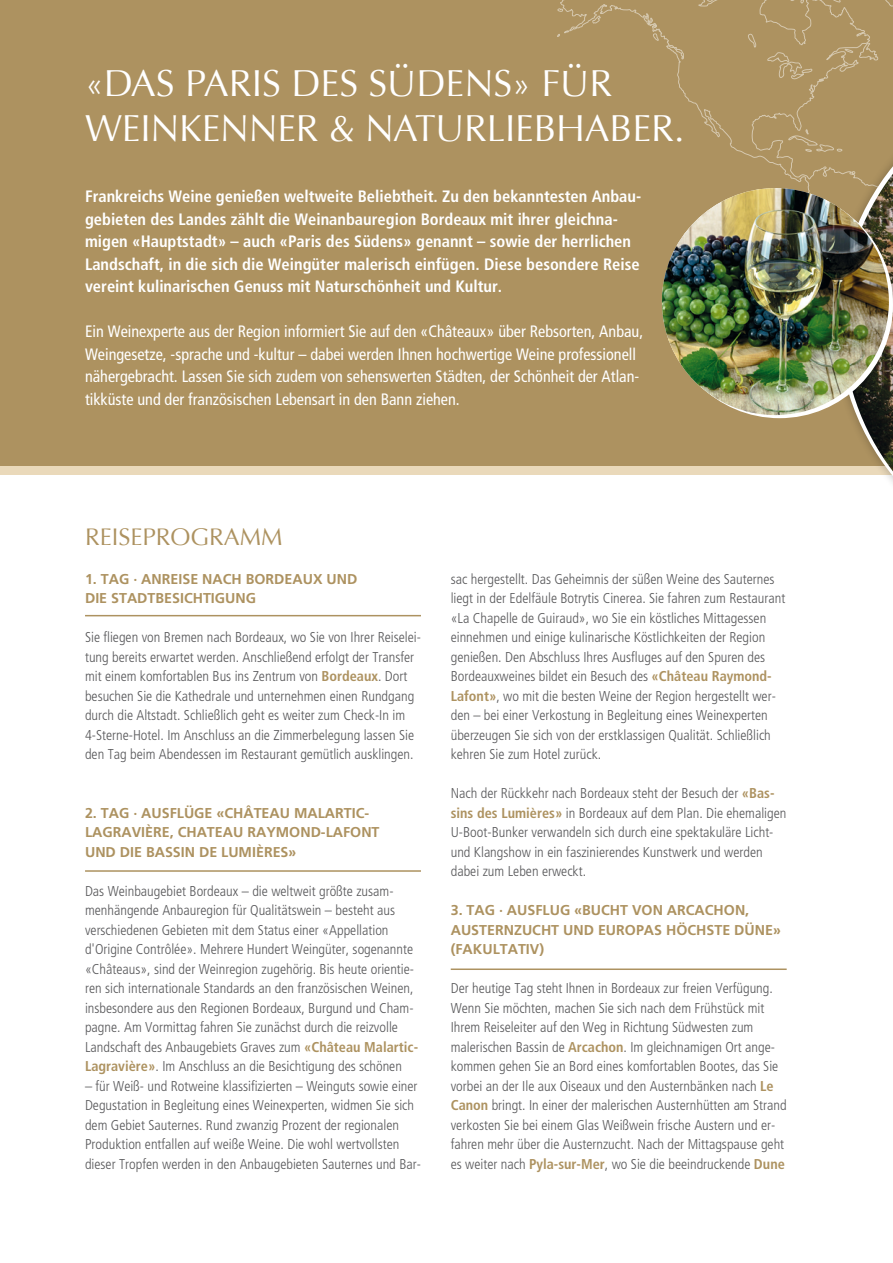
<style>
.page{position:relative;width:893px;height:1263px;background:#fff}
.page>*{position:absolute;margin:0;border:0;box-sizing:border-box;transform-origin:0 0}
.t1{font:37.5px/45px "Optima";letter-spacing:-.005em;color:#fff}
.t2{font:24px "Optima";color:#ad9260}
.t3{font:700 condensed 16.5px/22.5px "Frutiger";color:#fff}
.t4{font:condensed 16.5px/22.5px "Frutiger";color:#fff}
.t5{font:300 condensed 14.25px/19.5px "Frutiger";color:#58585a}
.t6{font:700 14.25px/19.5px "Frutiger";color:#ad9260}
.s1{font-weight:700;color:#ad9260}
</style>
<div class="page">
<div style="left:0;top:0;width:893px;height:472px;background:#ad9260"></div>
<svg style="left:557px;top:0;width:336px;height:375px"></svg>
<div style="left:0;top:467px;width:893px;height:8px;background:#ead9ba"></div>
<hr style="left:85px;top:615px;width:336px;height:1px;background:#ad9260">
<hr style="left:85px;top:870px;width:336px;height:2px;background:#ad9260">
<hr style="left:451px;top:968px;width:336px;height:2px;background:#ad9260">
<div style="left:829px;top:66px;width:64px;height:512px;background:#000;opacity:.25"></div>
<svg style="left:838px;top:75px;width:55px;height:492px"></svg>
<img style="left:843px;top:174px;width:50px;height:297px">
<svg style="left:666px;top:191px;width:227px;height:227px"></svg>
<img style="left:662px;top:188px;width:227px;height:227px;border-radius:113px">
<h1 class="t1" style="left:85px;top:61px;width:601px">«DAS PARIS DES SÜDENS» FÜR<br>WEINKENNER &amp; NATURLIEBHABER.</h1>
<p class="t3" style="left:85px;top:185px;width:558px">Frankreichs Weine genießen weltweite Beliebtheit. Zu den bekanntesten Anbau&shy;gebieten des Landes zählt die Weinanbauregion Bordeaux mit ihrer gleichna&shy;migen «Hauptstadt» – auch «Paris des Südens» genannt – sowie der herrlichen Landschaft, in die sich die Weingüter malerisch einfügen. Diese besondere Reise vereint kulinarischen Genuss mit Naturschönheit und Kultur.</p>
<p class="t4" style="left:85px;top:320px;width:560px">Ein Weinexperte aus der Region informiert Sie auf den «Châteaux» über Rebsorten, Anbau, Weingesetze, -sprache und -kultur – dabei werden Ihnen hochwertige Weine professionell nähergebracht. Lassen Sie sich zudem von sehenswerten Städten, der Schönheit der Atlan&shy;tikküste und der französischen Lebensart in den Bann ziehen.</p>
<h2 class="t2" style="left:85px;top:523px;width:199px">REISEPROGRAMM</h2>
<p class="t6" style="left:85px;top:569px;width:274px">1. TAG · ANREISE NACH BORDEAUX UND<br>DIE STADTBESICHTIGUNG</p>
<p class="t5" style="left:85px;top:628px;width:337px">Sie fliegen von Bremen nach Bordeaux, wo Sie von Ihrer Reiselei&shy;tung bereits erwartet werden. Anschließend erfolgt der Transfer mit einem komfortablen Bus ins Zentrum von <span class="s1">Bordeaux</span>. Dort besuchen Sie die Kathedrale und unternehmen einen Rundgang durch die Altstadt. Schließlich geht es weiter zum Check-In im 4-Sterne-Hotel. Im Anschluss an die Zimmerbelegung lassen Sie den Tag beim Abendessen im Restaurant gemütlich ausklingen.</p>
<p class="t6" style="left:85px;top:803px;width:296px">2. TAG · AUSFLÜGE «CHÂTEAU MALARTIC-<br>LAGRAVIÈRE, CHATEAU RAYMOND-LAFONT<br>UND DIE BASSIN DE LUMIÈRES»</p>
<p class="t5" style="left:85px;top:881px;width:335px">Das Weinbaugebiet Bordeaux – die weltweit größte zusam&shy;menhängende Anbauregion für Qualitätswein – besteht aus verschiedenen Gebieten mit dem Status einer «Appellation d'Origine Contrôlée». Mehrere Hundert Weingüter, sogenannte «Châteaus», sind der Weinregion zugehörig. Bis heute orientie&shy;ren sich internationale Standards an den französischen Weinen, insbesondere aus den Regionen Bordeaux, Burgund und Cham&shy;pagne. Am Vormittag fahren Sie zunächst durch die reizvolle Landschaft des Anbaugebiets Graves zum <span class="s1">«Château Malartic-Lagravière»</span>. Im Anschluss an die Besichtigung des schönen</p>
<p class="t5" style="left:85px;top:1076px;width:337px">– für Weiß- und Rotweine klassifizierten – Weinguts sowie einer Degustation in Begleitung eines Weinexperten, widmen Sie sich dem Gebiet Sauternes. Rund zwanzig Prozent der regionalen Produktion entfallen auf weiße Weine. Die wohl wertvollsten dieser Tropfen werden in den Anbaugebieten Sauternes und Bar-</p>
<p class="t5" style="left:451px;top:569px;width:336px">sac hergestellt. Das Geheimnis der süßen Weine des Sauternes liegt in der Edelfäule Botrytis Cinerea. Sie fahren zum Restaurant «La Chapelle de Guiraud», wo Sie ein köstliches Mittagessen einnehmen und einige kulinarische Köstlichkeiten der Region genießen. Den Abschluss Ihres Ausfluges auf den Spuren des Bordeauxweines bildet ein Besuch des <span class="s1">«Château Raymond-Lafont»</span>, wo mit die besten Weine der Region hergestellt wer&shy;den – bei einer Verkostung in Begleitung eines Weinexperten überzeugen Sie sich von der erstklassigen Qualität. Schließlich kehren Sie zum Hotel zurück.</p>
<p class="t5" style="left:451px;top:784px;width:337px">Nach der Rückkehr nach Bordeaux steht der Besuch der <span class="s1">«Bas&shy;sins des Lumières»</span> in Bordeaux auf dem Plan. Die ehemaligen U-Boot-Bunker verwandeln sich durch eine spektakuläre Licht&shy;und Klangshow in ein faszinierendes Kunstwerk und werden dabei zum Leben erweckt.</p>
<p class="t6" style="left:451px;top:900px;width:332px">3. TAG · AUSFLUG «BUCHT VON ARCACHON,<br>AUSTERNZUCHT UND EUROPAS HÖCHSTE DÜNE» (FAKULTATIV)</p>
<p class="t5" style="left:451px;top:979px;width:337px">Der heutige Tag steht Ihnen in Bordeaux zur freien Verfügung.<br>Wenn Sie möchten, machen Sie sich nach dem Frühstück mit Ihrem Reiseleiter auf den Weg in Richtung Südwesten zum malerischen Bassin de <span class="s1">Arcachon</span>. Im gleichnamigen Ort ange&shy;kommen gehen Sie an Bord eines komfortablen Bootes, das Sie vorbei an der Ile aux Oiseaux und den Austernbänken nach <span class="s1">Le Canon</span> bringt. In einer der malerischen Austernhütten am Strand verkosten Sie bei einem Glas Weißwein frische Austern und er&shy;fahren mehr über die Austernzucht. Nach der Mittagspause geht es weiter nach <span class="s1">Pyla-sur-Mer</span>, wo Sie die beeindruckende <span class="s1">Dune</span></p>
</div>
